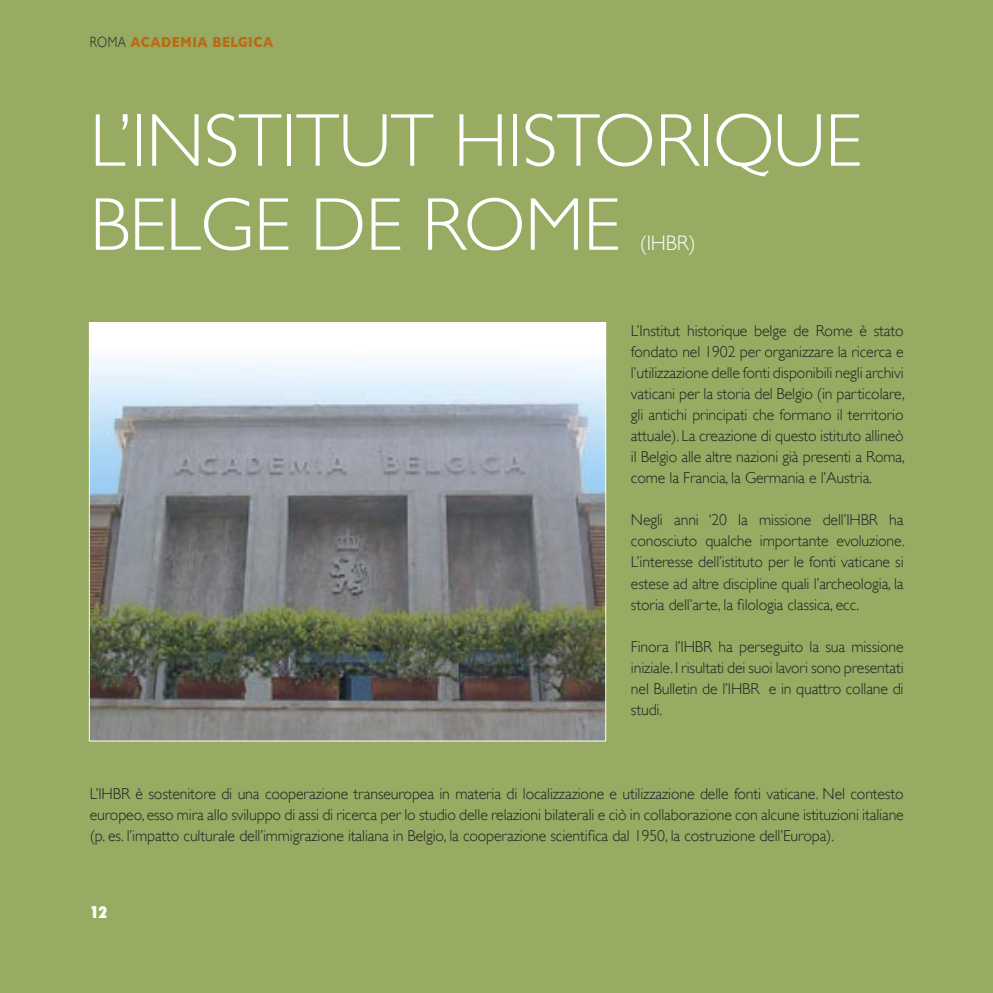
<style>
.page{position:relative;width:993px;height:993px;background:#fff}
.page>*{position:absolute;margin:0;border:0;box-sizing:border-box;transform-origin:0 0}
.t1{font:300 75.25px/84px "Gill Sans";letter-spacing:-.01em;color:#fff}
.t2{font:300 21px "Gill Sans";color:#fff}
.t3{font:300 15.75px/21px "Gill Sans";letter-spacing:-.01em;color:#212125;text-align:justify}
.t4{font:800 condensed 15.75px "Futura";color:#fff}
.t5{font:700 14.88px "Gill Sans";letter-spacing:.04em;color:#ba6b12;scale:.83 1}
.s1{font-weight:300;color:#212125}
</style>
<div class="page">
<div style="left:0;top:0;width:992px;height:992px;background:#97ab63"></div>
<img style="left:91px;top:324px;width:513px;height:415px">
<p class="t5" style="left:90px;top:33px;width:222px"><span class="s1">ROMA</span> ACADEMIA BELGICA</p>
<p class="t1" style="left:90px;top:98px;width:773px">L’INSTITUT HISTORIQUE<br>BELGE DE ROME</p>
<p class="t2" style="left:639px;top:230px;width:57px">(IHBR)</p>
<p class="t3" style="left:630px;top:320px;width:275px">L’Institut historique belge de Rome è stato fondato nel 1902 per organizzare la ricerca e l’utilizzazione delle fonti disponibili negli archivi vaticani per la storia del Belgio (in particolare, gli antichi principati che formano il territorio attuale). La creazione di questo istituto allineò il Belgio alle altre nazioni già presenti a Roma, come la Francia, la Germania e l’Austria.</p>
<p class="t3" style="left:630px;top:509px;width:275px">Negli anni ‘20 la missione dell’IHBR ha conosciuto qualche importante evoluzione.<br>L’interesse dell’istituto per le fonti vaticane si estese ad altre discipline quali l’archeologia, la storia dell’arte, la filologia classica, ecc.</p>
<p class="t3" style="left:630px;top:635px;width:274px">Finora l’IHBR ha perseguito la sua missione iniziale. I risultati dei suoi lavori sono presentati nel Bulletin de l’IHBR e in quattro collane di studi.</p>
<p class="t3" style="left:90px;top:782px;width:815px">L’IHBR è sostenitore di una cooperazione transeuropea in materia di localizzazione e utilizzazione delle fonti vaticane. Nel contesto europeo, esso mira allo sviluppo di assi di ricerca per lo studio delle relazioni bilaterali e ciò in collaborazione con alcune istituzioni italiane (p. es. l’impatto culturale dell’immigrazione italiana in Belgio, la cooperazione scientifica dal 1950, la costruzione dell’Europa).</p>
<p class="t4" style="left:89px;top:901px;width:19px">12</p>
</div>
